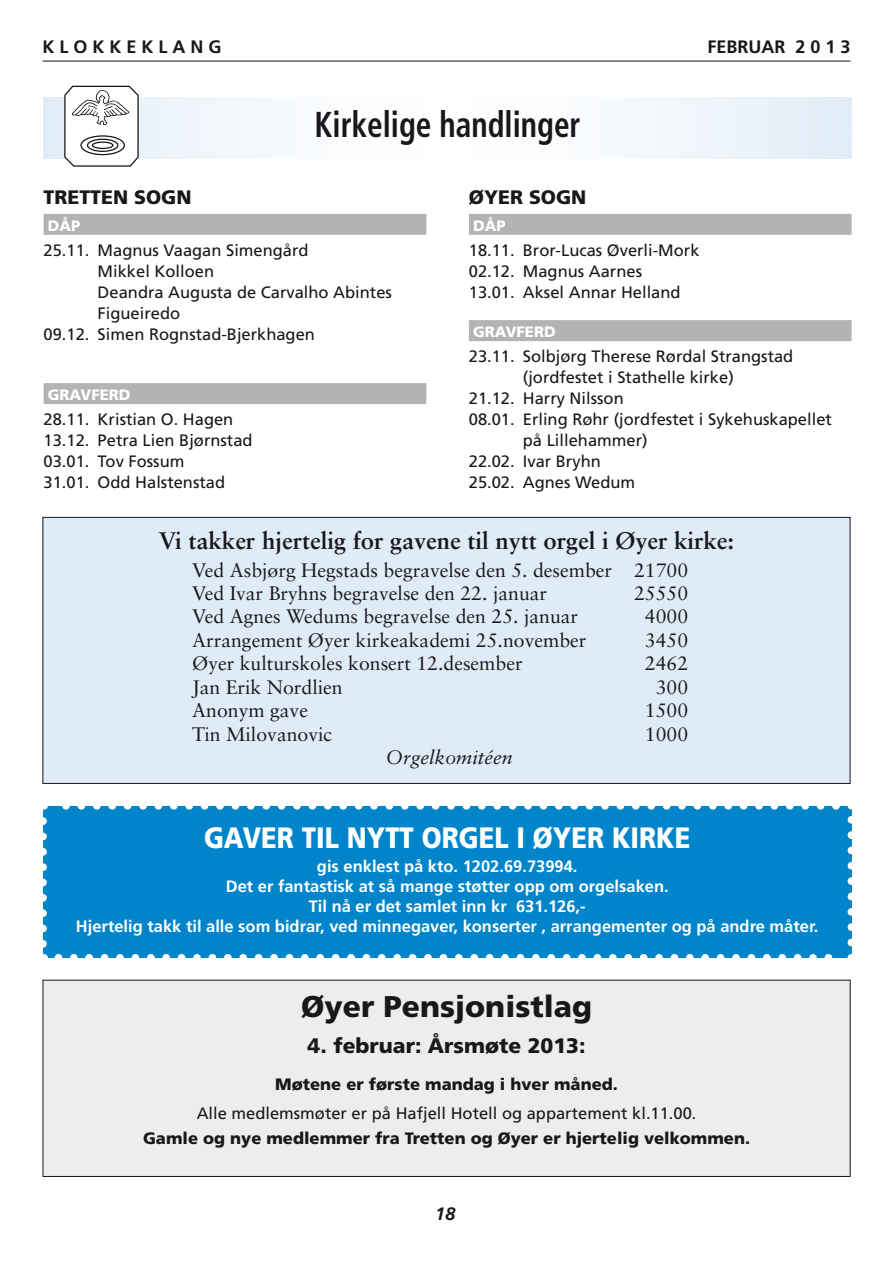
<style>
.page{position:relative;width:893px;height:1263px;background:#fff}
.page>*{position:absolute;margin:0;border:0;box-sizing:border-box;transform-origin:0 0}
.t1{font:700 condensed 36px "Frutiger";color:#1a171b;scale:.87 1}
.t2{font:900 30px "Frutiger";color:#1a171b}
.t3{font:900 29.4px "Frutiger";color:#fff;scale:.87 1}
.t4{font:700 24px "Sabon";color:#1a171b}
.t5{font:900 21px "Frutiger";color:#1a171b}
.t6{font:19.5px/23.4px "Sabon";color:#1a171b}
.t7{font:900 19.5px "Frutiger";color:#1a171b}
.t8{font:italic 19.5px "Sabon";color:#1a171b}
.t9{font:700 18px "Frutiger";color:#1a171b}
.t10{font:italic 700 18px "Frutiger";color:#1a171b}
.t11{font:16.5px/21px "Frutiger";color:#1a171b}
.t12{font:700 16.5px/19.8px "Frutiger";color:#fff;text-align:center}
.t13{font:900 16.5px "Frutiger";color:#1a171b}
.t14{font:900 15px "Frutiger";color:#fff}
</style>
<div class="page">
<hr style="left:43px;top:61px;width:807px;height:1px;background:#1a171b">
<svg style="left:44px;top:97px;width:808px;height:61px"></svg>
<svg style="left:64px;top:86px;width:75px;height:81px"></svg>
<div style="left:44px;top:214px;width:382px;height:21px;background:#b1b3b4"></div>
<div style="left:44px;top:383px;width:382px;height:21px;background:#b1b3b4"></div>
<div style="left:469px;top:214px;width:383px;height:21px;background:#b1b3b4"></div>
<div style="left:469px;top:320px;width:383px;height:21px;background:#b1b3b4"></div>
<div style="left:43px;top:806px;width:808px;height:152px;background:#0085cb"></div>
<svg style="left:58px;top:954px;width:775px;height:4px"></svg>
<svg style="left:62px;top:806px;width:774px;height:4px"></svg>
<svg style="left:43px;top:821px;width:4px;height:137px"></svg>
<svg style="left:847px;top:806px;width:5px;height:136px"></svg>
<div style="left:43px;top:517px;width:807px;height:266px;background:#dfecf7"></div>
<div style="left:43px;top:980px;width:807px;height:196px;background:#eceded"></div>
<div style="left:43px;top:980px;width:807px;height:197px;border:1px solid #1a171b"></div>
<p class="t9" style="left:43px;top:36px;width:181px">K L O K K E K L A N G</p>
<p class="t9" style="left:707px;top:36px;width:145px">FEBRUAR 2 0 1 3</p>
<h1 class="t1" style="left:315px;top:103px;width:307px">Kirkelige handlinger</h1>
<p class="t7" style="left:44px;top:185px;width:24px">Tretten</p>
<p class="t7" style="left:134px;top:185px;width:15px">sogn</p>
<p class="t14" style="left:48px;top:216px;width:23px">Dåp</p>
<p class="t11" style="left:44px;top:240px;width:266px">25.11. Magnus Vaagan Simengård</p>
<p class="t11" style="left:98px;top:261px;width:118px">Mikkel Kolloen</p>
<p class="t11" style="left:98px;top:282px;width:296px">Deandra Augusta de Carvalho Abintes</p>
<p class="t11" style="left:98px;top:303px;width:84px">Figueiredo</p>
<p class="t11" style="left:44px;top:324px;width:273px">09.12. Simen Rognstad-Bjerkhagen</p>
<p class="t14" style="left:48px;top:386px;width:44px">Gravferd</p>
<p class="t11" style="left:44px;top:409px;width:210px">28.11. Kristian O. Hagen<br>13.12. Petra Lien Bjørnstad<br>03.01. Tov Fossum<br>31.01. Odd Halstenstad</p>
<p class="t7" style="left:469px;top:185px;width:75px">ØYER sogn</p>
<p class="t14" style="left:473px;top:216px;width:23px">Dåp</p>
<p class="t11" style="left:469px;top:240px;width:232px">18.11. Bror-Lucas Øverli-Mork<br>02.12. Magnus Aarnes<br>13.01. Aksel Annar Helland</p>
<p class="t14" style="left:473px;top:323px;width:44px">Gravferd</p>
<p class="t11" style="left:469px;top:346px;width:326px">23.11. Solbjørg Therese Rørdal Strangstad</p>
<p class="t11" style="left:523px;top:367px;width:212px">(jordfestet i Stathelle kirke)</p>
<p class="t11" style="left:469px;top:388px;width:156px">21.12. Harry Nilsson</p>
<p class="t11" style="left:469px;top:409px;width:365px">08.01. Erling Røhr (jordfestet i Sykehuskapellet</p>
<p class="t11" style="left:523px;top:430px;width:126px">på Lillehammer)</p>
<p class="t11" style="left:469px;top:451px;width:133px">22.02. Ivar Bryhn</p>
<p class="t11" style="left:469px;top:472px;width:168px">25.02. Agnes Wedum</p>
<h3 class="t4" style="left:159px;top:526px;width:577px">Vi takker hjertelig for gavene til nytt orgel i Øyer kirke:</h3>
<p class="t6" style="left:192px;top:558px;width:498px">Ved Asbjørg Hegstads begravelse den 5. desember 21700<br>Ved Ivar Bryhns begravelse den 22. januar</p>
<p class="t6" style="left:634px;top:581px;width:56px">25550</p>
<p class="t6" style="left:192px;top:605px;width:388px">Ved Agnes Wedums begravelse den 25. januar</p>
<p class="t6" style="left:645px;top:605px;width:45px">4000</p>
<p class="t6" style="left:192px;top:628px;width:396px">Arrangement Øyer kirkeakademi 25.november</p>
<p class="t6" style="left:645px;top:628px;width:45px">3450</p>
<p class="t6" style="left:192px;top:652px;width:332px">Øyer kulturskoles konsert 12.desember</p>
<p class="t6" style="left:645px;top:652px;width:45px">2462</p>
<p class="t6" style="left:192px;top:675px;width:152px">Jan Erik Nordlien</p>
<p class="t6" style="left:656px;top:675px;width:34px">300</p>
<p class="t6" style="left:192px;top:698px;width:117px">Anonym gave</p>
<p class="t6" style="left:645px;top:698px;width:45px">1500</p>
<p class="t6" style="left:192px;top:722px;width:142px">Tin Milovanovic</p>
<p class="t6" style="left:645px;top:722px;width:45px">1000</p>
<p class="t8" style="left:386px;top:746px;width:128px">Orgelkomitéen</p>
<h3 class="t3" style="left:204px;top:820px;width:561px">GAVER TIL NYTT ORGEL I ØYER KIRKE</h3>
<p class="t12" style="left:76px;top:856px;width:744px">gis enklest på kto. 1202.69.73994.<br>Det er fantastisk at så mange støtter opp om orgelsaken.<br>Til nå er det samlet inn kr 631.126,-<br>Hjertelig takk til alle som bidrar, ved minnegaver, konserter , arrangementer og på andre måter.</p>
<h2 class="t2" style="left:301px;top:988px;width:292px">Øyer Pensjonistlag</h2>
<p class="t5" style="left:308px;top:1033px;width:279px">4. februar: Årsmøte 2013:</p>
<p class="t13" style="left:275px;top:1074px;width:344px">Møtene er første mandag i hver måned.</p>
<p class="t11" style="left:197px;top:1103px;width:501px">Alle medlemsmøter er på Hafjell Hotell og appartement kl.11.00.</p>
<p class="t13" style="left:143px;top:1128px;width:608px">Gamle og nye medlemmer fra Tretten og Øyer er hjertelig velkommen.</p>
<p class="t10" style="left:435px;top:1203px;width:22px">18</p>
</div>
